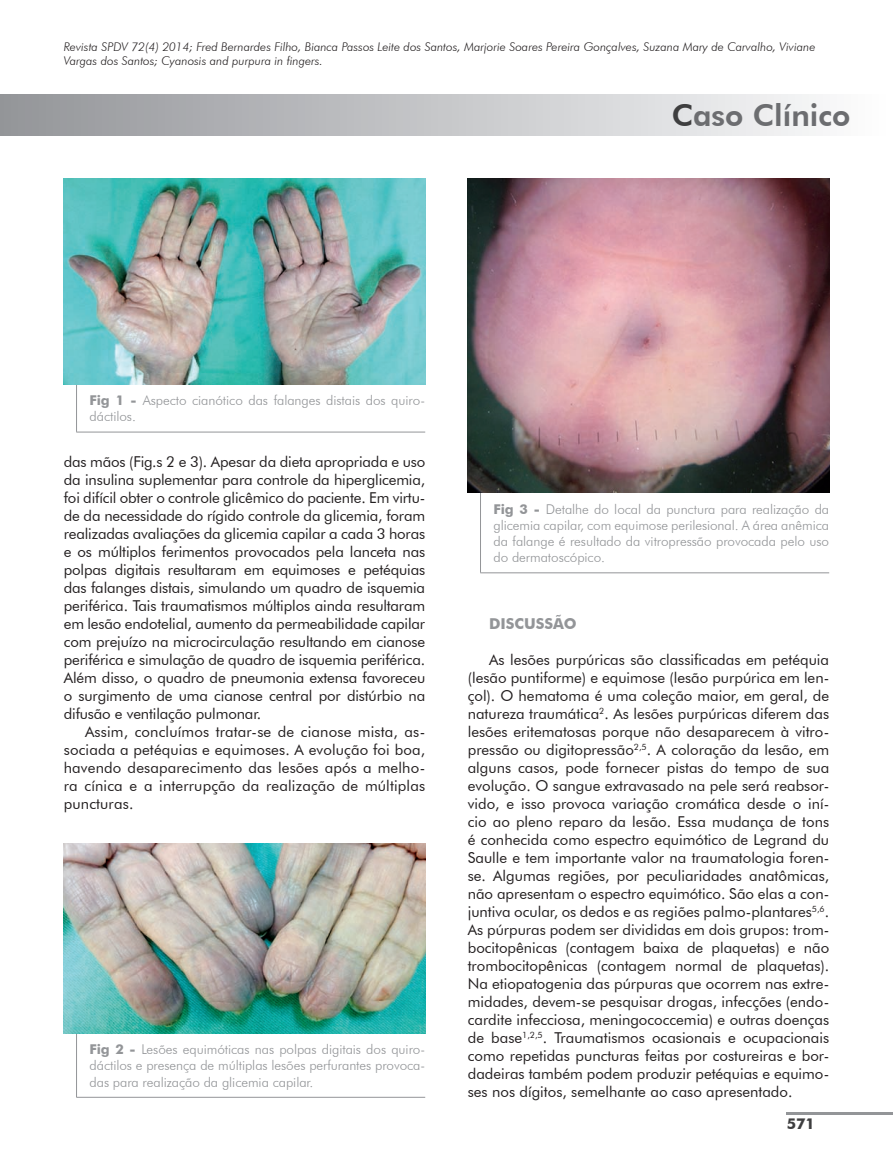
<style>
.page{position:relative;width:893px;height:1170px;background:#fff}
.page>*{position:absolute;margin:0;border:0;box-sizing:border-box;transform-origin:0 0}
.t1{font:800 30px "Futura BT";color:#6c6d70}
.t2{font:15px/18px "Futura BT";color:#231f20;text-align:justify}
.t3{font:700 15px "Futura BT";color:#939598}
.t4{font:700 15px "Futura BT";color:#3e3e3f}
.t5{font:300 13.5px/16.2px "Futura BT";letter-spacing:-.005em;color:#939598;text-align:justify}
.t6{font:italic 300 12px/14.4px "Futura BT";color:#231f20}
.s1{color:#3e3e3f}
.s2{font-weight:700}
</style>
<div class="page">
<div style="left:0;top:94px;width:893px;height:41px;background:linear-gradient(to right,#939498,#fdfdfe)"></div>
<hr style="left:787px;top:1111px;width:106px;height:3px;background:#939598">
<hr style="left:76px;top:384px;width:1px;height:48px;background:#939598">
<hr style="left:76px;top:432px;width:349px;height:1px;background:#939598">
<img style="left:64px;top:179px;width:361px;height:205px">
<hr style="left:76px;top:1033px;width:1px;height:63px;background:#939598">
<hr style="left:76px;top:1096px;width:349px;height:1px;background:#939598">
<img style="left:64px;top:843px;width:361px;height:190px">
<hr style="left:480px;top:492px;width:1px;height:80px;background:#939598">
<hr style="left:480px;top:572px;width:349px;height:1px;background:#939598">
<img style="left:468px;top:179px;width:361px;height:313px">
<p class="t6" style="left:64px;top:39px;width:753px">Revista SPDV 72(4) 2014; Fred Bernardes Filho, Bianca Passos Leite dos Santos, Marjorie Soares Pereira Gonçalves, Suzana Mary de Carvalho, Viviane<br>Vargas dos Santos; Cyanosis and purpura in fingers.</p>
<h1 class="t1" style="left:672px;top:97px;width:180px"><span class="s1">C</span>aso Clínico</h1>
<p class="t5" style="left:90px;top:392px;width:337px"><span class="s2">Fig 1 -</span> Aspecto cianótico das falanges distais dos quiro&shy;dáctilos.</p>
<p class="t2" style="left:64px;top:452px;width:363px">das mãos (Fig.s 2 e 3). Apesar da dieta apropriada e uso da insulina suplementar para controle da hiperglicemia, foi difícil obter o controle glicêmico do paciente. Em virtu&shy;de da necessidade do rígido controle da glicemia, foram realizadas avaliações da glicemia capilar a cada 3 horas e os múltiplos ferimentos provocados pela lanceta nas polpas digitais resultaram em equimoses e petéquias das falanges distais, simulando um quadro de isquemia periférica. Tais traumatismos múltiplos ainda resultaram em lesão endotelial, aumento da permeabilidade capilar com prejuízo na microcirculação resultando em cianose periférica e simulação de quadro de isquemia periférica.<br>Além disso, o quadro de pneumonia extensa favoreceu o surgimento de uma cianose central por distúrbio na difusão e ventilação pulmonar.</p>
<p class="t2" style="left:64px;top:722px;width:363px;text-indent:21px">Assim, concluímos tratar-se de cianose mista, as&shy;sociada a petéquias e equimoses. A evolução foi boa, havendo desaparecimento das lesões após a melho&shy;ra cínica e a interrupção da realização de múltiplas puncturas.</p>
<p class="t5" style="left:90px;top:1041px;width:337px"><span class="s2">Fig 2 -</span> Lesões equimóticas nas polpas digitais dos quiro&shy;dáctilos e presença de múltiplas lesões perfurantes provoca&shy;das para realização da glicemia capilar.</p>
<p class="t5" style="left:493px;top:500px;width:337px"><span class="s2">Fig 3 -</span> Detalhe do local da punctura para realização da glicemia capilar, com equimose perilesional. A área anêmica da falange é resultado da vitropressão provocada pelo uso do dermatoscópico.</p>
<p class="t3" style="left:489px;top:614px;width:89px">DISCUSSÃO</p>
<p class="t2" style="left:468px;top:650px;width:363px;text-indent:21px">As lesões purpúricas são classificadas em petéquia (lesão puntiforme) e equimose (lesão purpúrica em len&shy;çol). O hematoma é uma coleção maior, em geral, de natureza traumática<sup>2</sup>. As lesões purpúricas diferem das lesões eritematosas porque não desaparecem à vitro&shy;pressão ou digitopressão<sup>2,5</sup>. A coloração da lesão, em alguns casos, pode fornecer pistas do tempo de sua evolução. O sangue extravasado na pele será reabsor&shy;vido, e isso provoca variação cromática desde o iní&shy;cio ao pleno reparo da lesão. Essa mudança de tons é conhecida como espectro equimótico de Legrand du Saulle e tem importante valor na traumatologia foren&shy;se. Algumas regiões, por peculiaridades anatômicas, não apresentam o espectro equimótico. São elas a con&shy;juntiva ocular, os dedos e as regiões palmo-plantares<sup>5,6</sup>.<br>As púrpuras podem ser divididas em dois grupos: trom&shy;bocitopênicas (contagem baixa de plaquetas) e não trombocitopênicas (contagem normal de plaquetas).<br>Na etiopatogenia das púrpuras que ocorrem nas extre&shy;midades, devem-se pesquisar drogas, infecções (endo&shy;cardite infecciosa, meningococcemia) e outras doenças de base<sup>1,2,5</sup>. Traumatismos ocasionais e ocupacionais como repetidas puncturas feitas por costureiras e bor&shy;dadeiras também podem produzir petéquias e equimo&shy;ses nos dígitos, semelhante ao caso apresentado.</p>
<p class="t4" style="left:787px;top:1114px;width:30px">571</p>
</div>
